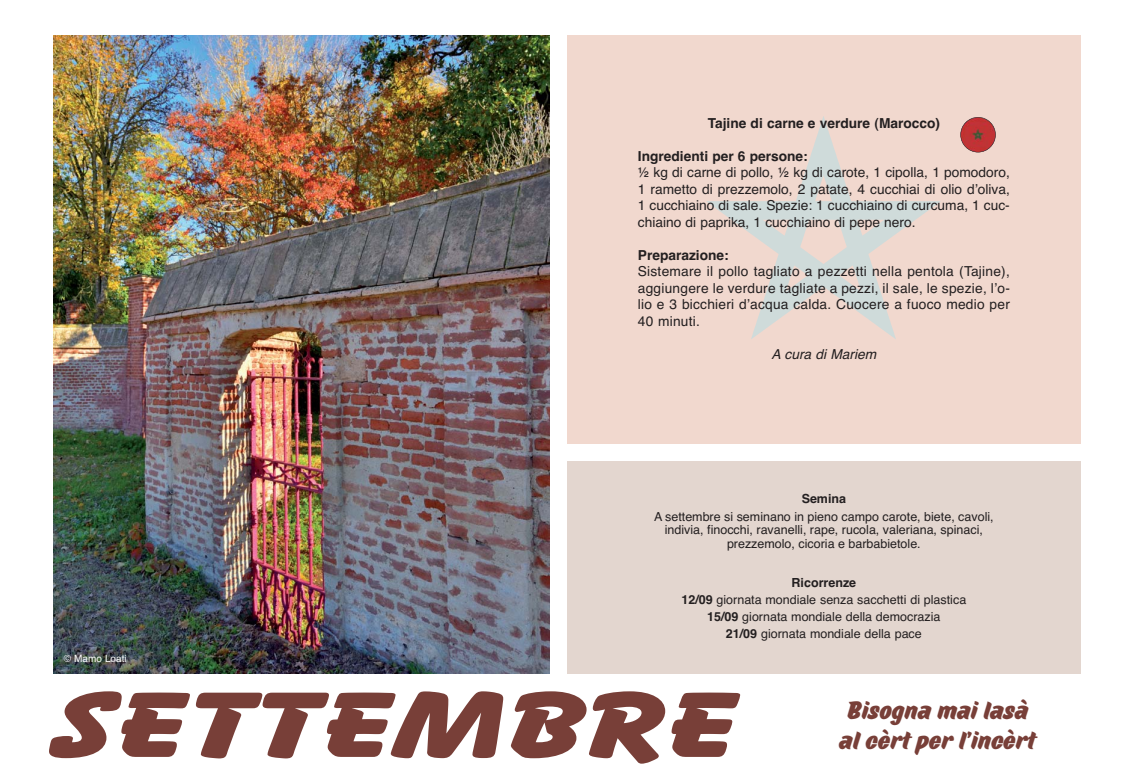
<style>
.page{position:relative;width:1134px;height:780px;background:#fff}
.page>*{position:absolute;margin:0;border:0;box-sizing:border-box;transform-origin:0 0}
.t1{font:800 95px "Balloon BT";color:#783f38;scale:1.5 1}
.t2{font:900 25px/30px "TT Marks";color:#783f38}
.t3{font:13.75px/16.5px "Helvetica";letter-spacing:.01em;color:#231f20;text-align:justify}
.t4{font:700 13.75px "Helvetica";color:#231f20}
.t5{font:italic 13.75px "Helvetica";color:#231f20}
.t6{font:12.5px/17.2px "Helvetica";color:#231f20;text-align:center}
.t7{font:700 12.5px "Helvetica";color:#231f20}
.t8{font:10px "Helvetica";color:#fff}
.s1{font-weight:700}
</style>
<div class="page">
<img style="left:53px;top:35px;width:496px;height:638px">
<img style="left:567px;top:35px;width:514px;height:408px">
<div style="left:567px;top:461px;width:514px;height:212px;background:#e3d6cf"></div>
<svg style="left:960px;top:117px;width:35px;height:35px"></svg>
<img style="left:961px;top:117px;width:34px;height:35px;border-radius:50%">
<div style="left:960px;top:117px;width:36px;height:35px;border:1px solid #231f20;border-radius:50%"></div>
<p class="t4" style="left:708px;top:118px;width:234px">Tajine di carne e verdure (Marocco)</p>
<p class="t4" style="left:638px;top:151px;width:171px">Ingredienti per 6 persone:</p>
<p class="t3" style="left:638px;top:165px;width:374px">½ kg di carne di pollo, ½ kg di carote, 1 cipolla, 1 pomodoro, 1 rametto di prezzemolo, 2 patate, 4 cucchiai di olio dʼoliva, 1 cucchiaino di sale. Spezie: 1 cucchiaino di curcuma, 1 cuc&shy;chiaino di paprika, 1 cucchiaino di pepe nero.</p>
<p class="t4" style="left:638px;top:250px;width:92px">Preparazione:</p>
<p class="t3" style="left:638px;top:264px;width:374px">Sistemare il pollo tagliato a pezzetti nella pentola (Tajine), aggiungere le verdure tagliate a pezzi, il sale, le spezie, lʼo&shy;lio e 3 bicchieri dʼacqua calda. Cuocere a fuoco medio per 40 minuti.</p>
<p class="t5" style="left:772px;top:349px;width:106px">A cura di Mariem</p>
<p class="t8" style="left:64px;top:655px;width:64px">© Mamo Loati</p>
<p class="t7" style="left:802px;top:494px;width:46px">Semina</p>
<p class="t6" style="left:654px;top:510px;width:341px;line-height:13.8px">A settembre si seminano in pieno campo carote, biete, cavoli, indivia, finocchi, ravanelli, rape, rucola, valeriana, spinaci, prezzemolo, cicoria e barbabietole.</p>
<p class="t6" style="left:681px;top:574px;width:286px"><span class="s1">Ricorrenze<br>12/09</span> giornata mondiale senza sacchetti di plastica <span class="s1">15/09</span> giornata mondiale della democrazia<br><span class="s1">21/09</span> giornata mondiale della pace</p>
<h1 class="t1" style="left:53px;top:691px;width:459px">SETTEMBRE</h1>
<h2 class="t2" style="left:840px;top:698px;width:198px">Bisogna mai lasà al cèrt per l’incèrt</h2>
</div>
